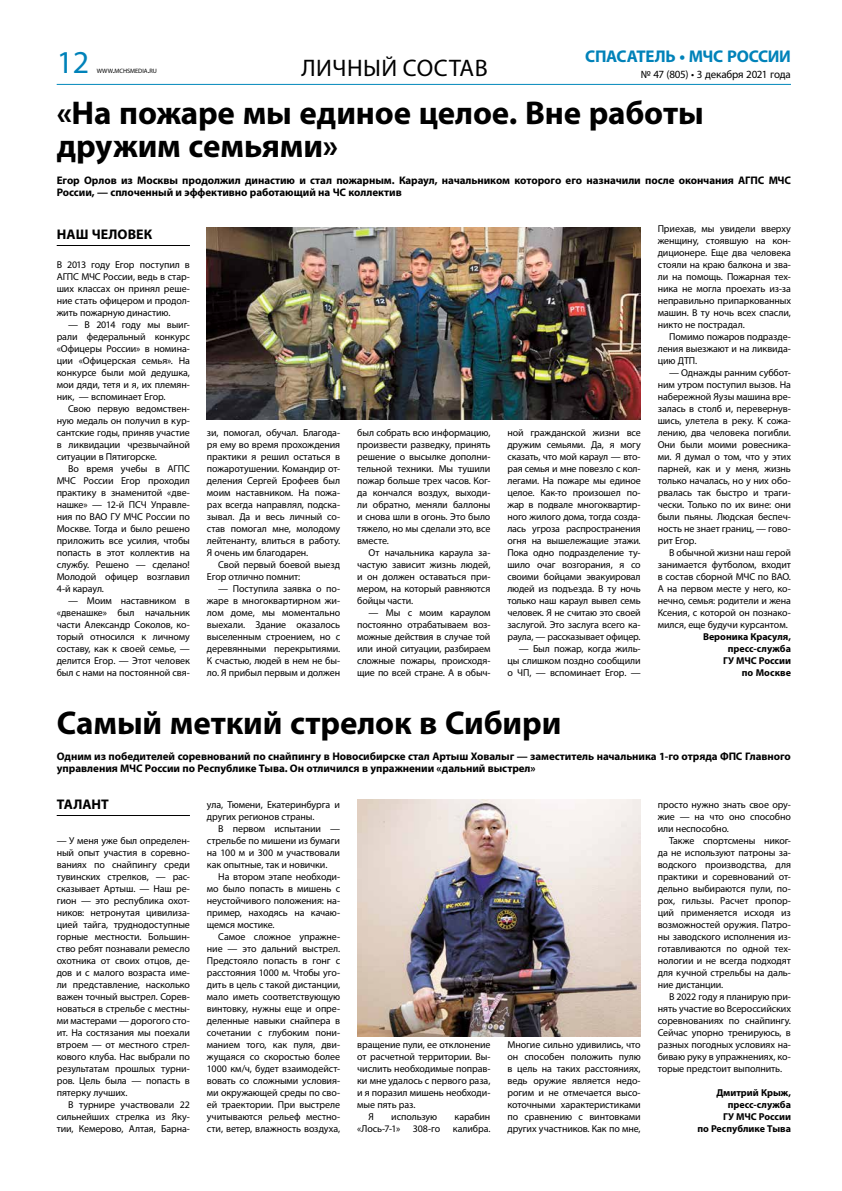
<style>
.page{position:relative;width:842px;height:1191px;background:#fff}
.page>*{position:absolute;margin:0;border:0;box-sizing:border-box;transform-origin:0 0}
.t1{font:700 33px/32px "Myriad Pro";letter-spacing:-.005em;color:#000}
.t2{font:32px "Myriad Pro";color:#0082b9}
.t3{font:24px "Myriad Pro";letter-spacing:.02em;color:#000}
.t4{font:700 17px "Myriad Pro";letter-spacing:-.02em;color:#0082b9}
.t5{font:700 14px "Myriad Pro";color:#000}
.t6{font:700 11px/12px "Myriad Pro";letter-spacing:-.005em;color:#000}
.t7{font:11px "Myriad Pro";letter-spacing:-.015em;color:#000}
.t8{font:10px/12px "Myriad Pro";letter-spacing:-.01em;color:#000;text-align:justify}
.t9{font:700 10px/12px "Myriad Pro";color:#000;text-align:right}
.t10{font:6.3px "Myriad Pro";letter-spacing:-.01em;color:#000}
.s1{font-size:9px}
</style>
<div class="page">
<hr style="left:57px;top:84px;width:734px;height:1px;background:#0087bb">
<hr style="left:57px;top:245px;width:133px;height:1px;background:#000">
<hr style="left:57px;top:815px;width:133px;height:1px;background:#000">
<img style="left:207px;top:227px;width:434px;height:193px">
<img style="left:357px;top:800px;width:284px;height:236px">
<h2 class="t2" style="left:57px;top:42px;width:34px">12</h2>
<p class="t10" style="left:97px;top:67px;width:62px">WWW<span class="s1">.</span>MCHSMEDIA<span class="s1">.</span>RU</p>
<h3 class="t3" style="left:301px;top:53px;width:188px">ЛИЧНЫЙ СОСТАВ</h3>
<h3 class="t4" style="left:585px;top:46px;width:207px">СПАСАТЕЛЬ • МЧС РОССИИ</h3>
<p class="t7" style="left:641px;top:67px;width:152px">№ 47 (805) • 3 декабря 2021 года</p>
<h1 class="t1" style="left:57px;top:96px;width:649px">«На пожаре мы единое целое. Вне работы дружим семьями»</h1>
<p class="t6" style="left:57px;top:174px;width:736px">Егор Орлов из Москвы продолжил династию и стал пожарным. Караул, начальником которого его назначили после окончания АГПС МЧС<br>России, — сплоченный и эффективно работающий на ЧС коллектив</p>
<h3 class="t5" style="left:57px;top:226px;width:97px">НАШ ЧЕЛОВЕК</h3>
<p class="t8" style="left:57px;top:258px;width:135px">В 2013 году Егор поступил в АГПС МЧС России, ведь в стар&shy;ших классах он принял реше&shy;ние стать офицером и продол&shy;жить пожарную династию.</p>
<p class="t8" style="left:57px;top:318px;width:135px;text-indent:11px">— В 2014 году мы выиг&shy;рали федеральный конкурс «Офицеры России» в номина&shy;ции «Офицерская семья». На конкурсе были мой дедушка, мои дяди, тетя и я, их племян&shy;ник, — вспоминает Егор.</p>
<p class="t8" style="left:57px;top:402px;width:135px;text-indent:11px">Свою первую ведомствен&shy;ную медаль он получил в кур&shy;сантские годы, приняв участие в ликвидации чрезвычайной ситуации в Пятигорске.</p>
<p class="t8" style="left:57px;top:462px;width:135px;text-indent:11px">Во время учебы в АГПС МЧС России Егор проходил практику в знаменитой «две&shy;нашке» — 12-й ПСЧ Управле&shy;ния по ВАО ГУ МЧС России по Москве. Тогда и было решено приложить все усилия, чтобы попасть в этот коллектив на службу. Решено — сделано!<br>Молодой офицер возглавил 4-й караул.</p>
<p class="t8" style="left:57px;top:594px;width:135px;text-indent:11px">— Моим наставником в «двенашке» был начальник части Александр Соколов, ко&shy;торый относился к личному составу, как к своей семье, — делится Егор. — Этот человек был с нами на постоянной свя-</p>
<p class="t8" style="left:207px;top:426px;width:135px">зи, помогал, обучал. Благода&shy;ря ему во время прохождения практики я решил остаться в пожаротушении. Командир от&shy;деления Сергей Ерофеев был моим наставником. На пожа&shy;рах всегда направлял, подска&shy;зывал. Да и весь личный со&shy;став помогал мне, молодому лейтенанту, влиться в работу.<br>Я очень им благодарен.</p>
<p class="t8" style="left:207px;top:558px;width:135px;text-indent:11px">Свой первый боевой выезд<br>Егор отлично помнит:</p>
<p class="t8" style="left:207px;top:582px;width:135px;text-indent:11px">— Поступила заявка о по&shy;жаре в многоквартирном жи&shy;лом доме, мы моментально выехали. Здание оказалось выселенным строением, но с деревянными перекрытиями.<br>К счастью, людей в нем не бы&shy;ло. Я прибыл первым и должен</p>
<p class="t8" style="left:357px;top:426px;width:135px">был собрать всю информацию, произвести разведку, принять решение о высылке дополни&shy;тельной техники. Мы тушили пожар больше трех часов. Ког&shy;да кончался воздух, выходи&shy;ли обратно, меняли баллоны и снова шли в огонь. Это было тяжело, но мы сделали это, все вместе.</p>
<p class="t8" style="left:357px;top:546px;width:135px;text-indent:11px">От начальника караула за&shy;частую зависит жизнь людей, и он должен оставаться при&shy;мером, на который равняются бойцы части.</p>
<p class="t8" style="left:357px;top:606px;width:135px;text-indent:11px">— Мы с моим караулом постоянно отрабатываем воз&shy;можные действия в случае той или иной ситуации, разбираем сложные пожары, происходя&shy;щие по всей стране. А в обыч-</p>
<p class="t8" style="left:507px;top:426px;width:135px">ной гражданской жизни все дружим семьями. Да, я могу сказать, что мой караул — вто&shy;рая семья и мне повезло с кол&shy;легами. На пожаре мы единое целое. Как-то произошел по&shy;жар в подвале многоквартир&shy;ного жилого дома, тогда созда&shy;лась угроза распространения огня на вышележащие этажи.<br>Пока одно подразделение ту&shy;шило очаг возгорания, я со своими бойцами эвакуировал людей из подъезда. В ту ночь только наш караул вывел семь человек. Я не считаю это своей заслугой. Это заслуга всего ка&shy;раула, — рассказывает офицер.</p>
<p class="t8" style="left:507px;top:642px;width:135px;text-indent:11px">— Был пожар, когда жиль&shy;цы слишком поздно сообщили о ЧП, — вспоминает Егор. —</p>
<p class="t8" style="left:658px;top:222px;width:135px">Приехав, мы увидели вверху женщину, стоявшую на кон&shy;диционере. Еще два человека стояли на краю балкона и зва&shy;ли на помощь. Пожарная тех&shy;ника не могла проехать из-за неправильно припаркованных машин. В ту ночь всех спасли, никто не пострадал.</p>
<p class="t8" style="left:658px;top:330px;width:135px;text-indent:11px">Помимо пожаров подразде&shy;ления выезжают и на ликвида&shy;цию ДТП.</p>
<p class="t8" style="left:658px;top:366px;width:135px;text-indent:11px">— Однажды ранним суббот&shy;ним утром поступил вызов. На набережной Яузы машина вре&shy;залась в столб и, перевернув&shy;шись, улетела в реку. К сожа&shy;лению, два человека погибли.<br>Они были моими ровесника&shy;ми. Я думал о том, что у этих парней, как и у меня, жизнь только началась, но у них обо&shy;рвалась так быстро и траги&shy;чески. Только по их вине: они были пьяны. Людская беспеч&shy;ность не знает границ, — гово&shy;рит Егор.</p>
<p class="t8" style="left:658px;top:546px;width:135px;text-indent:11px">В обычной жизни наш герой занимается футболом, входит в состав сборной МЧС по ВАО.<br>А на первом месте у него, ко&shy;нечно, семья: родители и жена Ксения, с которой он познако&shy;мился, еще будучи курсантом.</p>
<p class="t9" style="left:703px;top:630px;width:89px">Вероника Красуля, пресс-служба<br>ГУ МЧС России<br>по Москве</p>
<h1 class="t1" style="left:57px;top:706px;width:506px">Самый меткий стрелок в Сибири</h1>
<p class="t6" style="left:57px;top:750px;width:735px">Одним из победителей соревнований по снайпингу в Новосибирске стал Артыш Ховалыг — заместитель начальника 1-го отряда ФПС Главного управления МЧС России по Республике Тыва. Он отличился в упражнении «дальний выстрел»</p>
<h3 class="t5" style="left:57px;top:795px;width:54px">ТАЛАНТ</h3>
<p class="t8" style="left:57px;top:834px;width:135px">— У меня уже был определен&shy;ный опыт участия в соревно&shy;ваниях по снайпингу среди тувинских стрелков, — рас&shy;сказывает Артыш. — Наш ре&shy;гион — это республика охот&shy;ников: нетронутая цивилиза&shy;цией тайга, труднодоступные горные местности. Большин&shy;ство ребят познавали ремесло охотника от своих отцов, де&shy;дов и с малого возраста име&shy;ли представление, насколько важен точный выстрел. Сорев&shy;новаться в стрельбе с местны&shy;ми мастерами — дорогого сто&shy;ит. На состязания мы поехали втроем — от местного стрел&shy;кового клуба. Нас выбрали по результатам прошлых турни&shy;ров. Цель была — попасть в пятерку лучших.</p>
<p class="t8" style="left:57px;top:1098px;width:135px;text-indent:11px">В турнире участвовали 22 сильнейших стрелка из Яку&shy;тии, Кемерово, Алтая, Барна-</p>
<p class="t8" style="left:207px;top:798px;width:135px">ула, Тюмени, Екатеринбурга и других регионов страны.</p>
<p class="t8" style="left:207px;top:822px;width:135px;text-indent:11px">В первом испытании — стрельбе по мишени из бумаги на 100 м и 300 м участвовали как опытные, так и новички.</p>
<p class="t8" style="left:207px;top:870px;width:135px;text-indent:11px">На втором этапе необходи&shy;мо было попасть в мишень с неустойчивого положения: на&shy;пример, находясь на качаю&shy;щемся мостике.</p>
<p class="t8" style="left:207px;top:930px;width:135px;text-indent:11px">Самое сложное упражне&shy;ние — это дальний выстрел.<br>Предстояло попасть в гонг с расстояния 1000 м. Чтобы уго&shy;дить в цель с такой дистанции, мало иметь соответствующую винтовку, нужны еще и опре&shy;деленные навыки снайпера в сочетании с глубоким пони&shy;манием того, как пуля, дви&shy;жущаяся со скоростью более 1000 км/ч, будет взаимодейст&shy;вовать со сложными условия&shy;ми окружающей среды по сво&shy;ей траектории. При выстреле учитываются рельеф местно&shy;сти, ветер, влажность воздуха,</p>
<p class="t8" style="left:357px;top:1038px;width:135px">вращение пули, ее отклонение</p>
<p class="t8" style="left:357px;top:1050px;width:135px">от расчетной территории. Вы-</p>
<p class="t8" style="left:357px;top:1062px;width:135px">числить необходимые поправ-</p>
<p class="t8" style="left:357px;top:1074px;width:135px">ки мне удалось с первого раза,</p>
<p class="t8" style="left:357px;top:1086px;width:135px">и я поразил мишень необходи-</p>
<p class="t8" style="left:357px;top:1098px;width:60px">мые пять раз.</p>
<p class="t8" style="left:369px;top:1110px;width:7px">Я</p>
<p class="t8" style="left:391px;top:1110px;width:48px">использую</p>
<p class="t8" style="left:357px;top:1110px;width:135px;text-align:right">карабин<br>«Лось-7-1» 308-го калибра.</p>
<p class="t8" style="left:507px;top:1038px;width:135px">Многие сильно удивились, что он способен положить пулю в цель на таких расстояниях, ведь оружие является недо&shy;рогим и не отмечается высо&shy;коточными характеристиками по сравнению с винтовками других участников. Как по мне,</p>
<p class="t8" style="left:658px;top:798px;width:135px">просто нужно знать свое ору&shy;жие — на что оно способно или неспособно.</p>
<p class="t8" style="left:658px;top:834px;width:135px;text-indent:11px">Также спортсмены никог&shy;да не используют патроны за&shy;водского производства, для практики и соревнований от&shy;дельно выбираются пули, по&shy;рох, гильзы. Расчет пропор&shy;ций применяется исходя из возможностей оружия. Патро&shy;ны заводского исполнения из&shy;готавливаются по одной тех&shy;нологии и не всегда подходят для кучной стрельбы на даль&shy;ние дистанции.</p>
<p class="t8" style="left:658px;top:990px;width:135px;text-indent:11px">В 2022 году я планирую при&shy;нять участие во Всероссийских соревнованиях по снайпингу.<br>Сейчас упорно тренируюсь, в разных погодных условиях на&shy;биваю руку в упражнениях, ко&shy;торые предстоит выполнить.</p>
<p class="t9" style="left:697px;top:1086px;width:95px">Дмитрий Крыж, пресс-служба<br>ГУ МЧС России<br>по Республике Тыва</p>
</div>
